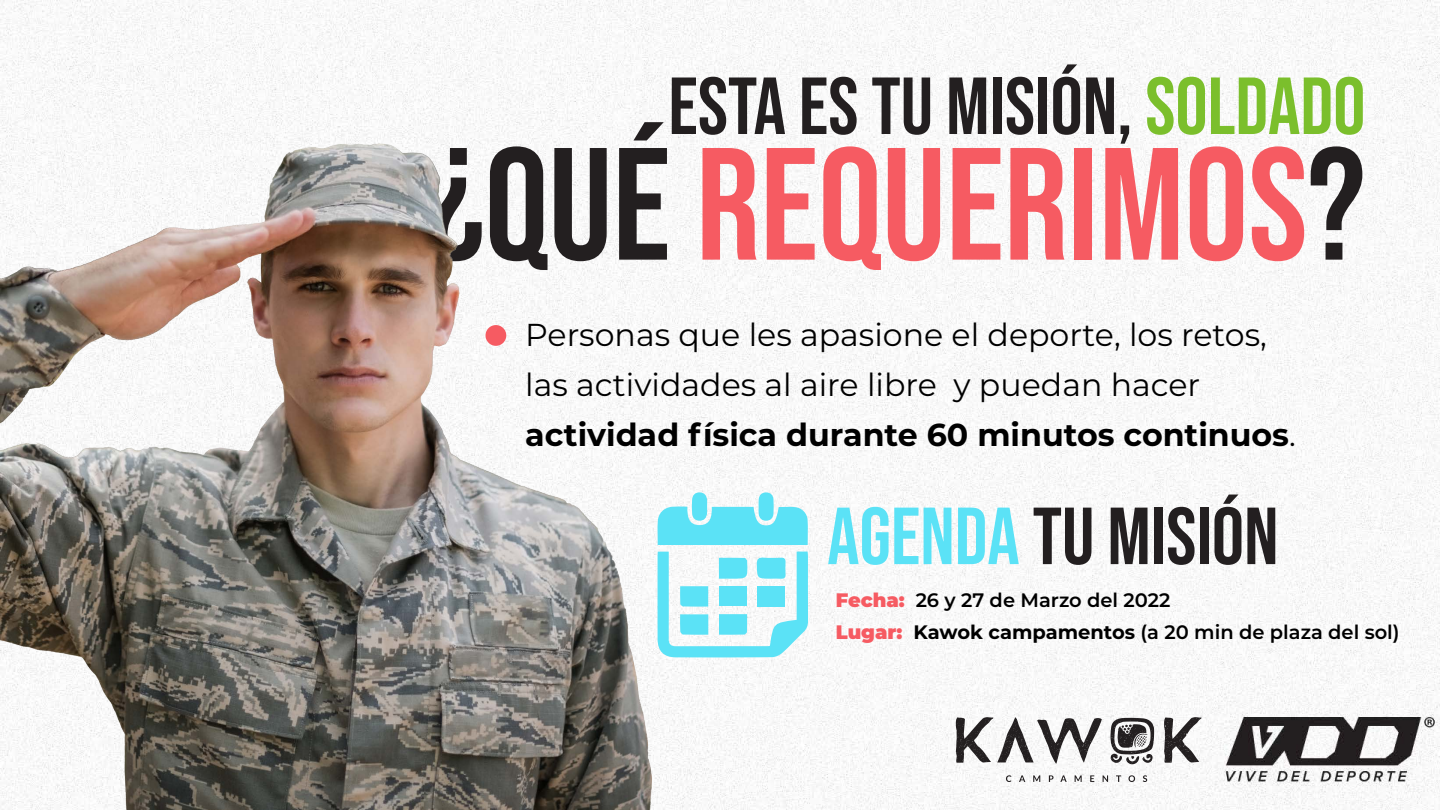
<style>
.page{position:relative;width:1440px;height:810px;background:#fff}
.page>*{position:absolute;margin:0;border:0;box-sizing:border-box;transform-origin:0 0}
.t1{font:159.45px "Bebas Neue";color:#f65b62}
.t2{font:80.7px "Bebas Neue";color:#231f20}
.t3{font:31.65px/49.7px "Montserrat";color:#000}
.t4{font:600 19.42px/32.5px "Montserrat";color:#000}
.s1{color:#7bbf2c}
.s2{color:#231f20}
.s3{font-weight:700}
.s4{color:#5be2f6}
.s5{font-weight:900;color:#f65b62}
</style>
<div class="page">
<img style="left:0;top:0;width:1440px;height:810px">
<svg style="left:956px;top:717px;width:146px;height:47px"></svg>
<svg style="left:1006px;top:775px;width:6px;height:7px"></svg>
<svg style="left:1019px;top:775px;width:6px;height:7px"></svg>
<svg style="left:1033px;top:775px;width:7px;height:7px"></svg>
<svg style="left:1049px;top:775px;width:5px;height:7px"></svg>
<svg style="left:1060px;top:775px;width:7px;height:7px"></svg>
<svg style="left:1075px;top:775px;width:7px;height:7px"></svg>
<svg style="left:1090px;top:775px;width:4px;height:7px"></svg>
<svg style="left:1103px;top:775px;width:5px;height:7px"></svg>
<svg style="left:1116px;top:775px;width:5px;height:7px"></svg>
<svg style="left:1128px;top:775px;width:7px;height:7px"></svg>
<svg style="left:1143px;top:775px;width:4px;height:7px"></svg>
<svg style="left:1164px;top:717px;width:37px;height:46px"></svg>
<svg style="left:1109px;top:718px;width:45px;height:46px"></svg>
<svg style="left:658px;top:552px;width:150px;height:106px"></svg>
<div style="left:719px;top:586px;width:28px;height:20px;background:#5be2f6"></div>
<svg style="left:657px;top:492px;width:151px;height:53px"></svg>
<img style="left:0;top:143px;width:651px;height:667px">
<h2 class="t2" style="left:668px;top:60px;width:699px">ESTA ES TU MISIÓN, <span class="s1">SOLDADO</span></h2>
<h1 class="t1" style="left:427px;top:114px;width:940px"><span class="s2">¿QUÉ</span> REQUERIMOS<span class="s2">?</span></h1>
<p class="t3" style="left:525px;top:309px;width:772px">Personas que les apasione el deporte, los retos, las actividades al aire libre y puedan hacer <span class="s3">actividad física durante 60 minutos continuos</span>.</p>
<h2 class="t2" style="left:827px;top:491px;width:453px"><span class="s4">AGENDA</span> TU MISIÓN</h2>
<p class="t4" style="left:836px;top:583px;width:565px"><span class="s5">Fecha:</span> 26 y 27 de Marzo del 2022<br><span class="s5">Lugar:</span> <span class="s3">Kawok campamentos</span> (a 20 min de plaza del sol)</p>
</div>
